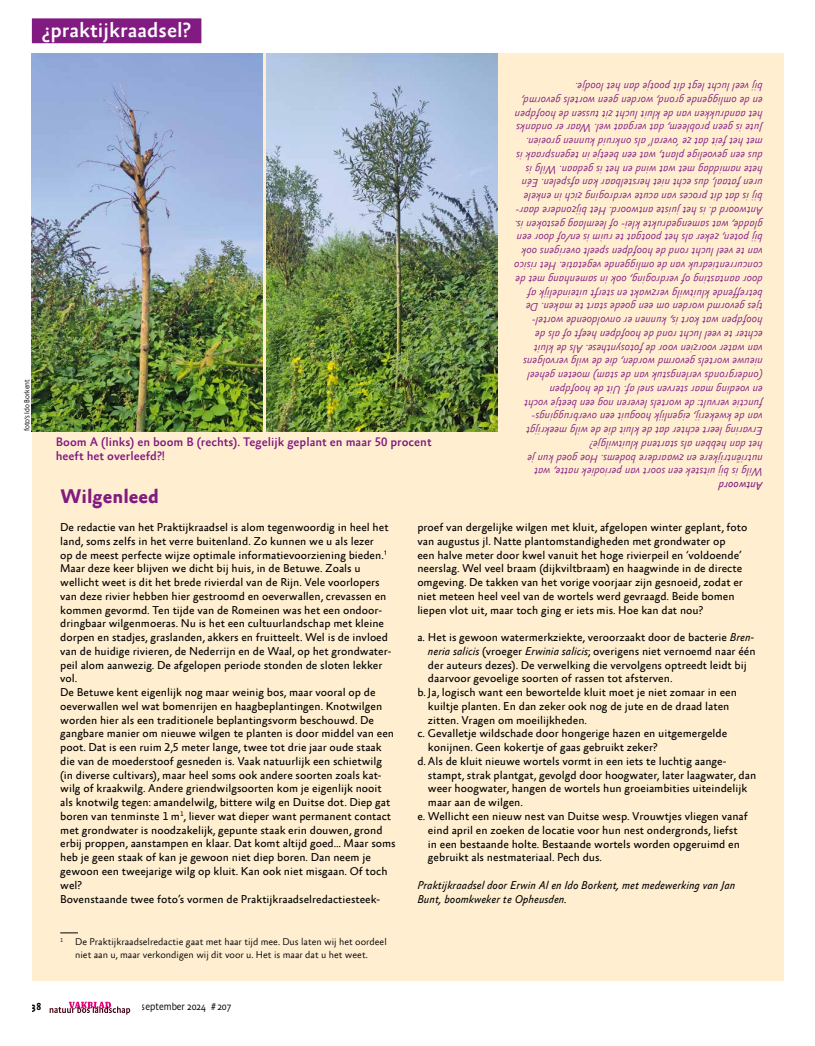
<style>
.page{position:relative;width:815px;height:1046px;background:#fff}
.page>*{position:absolute;margin:0;border:0;box-sizing:border-box;transform-origin:0 0}
.t1{font:500 21px "Absara Sans Offc Pro";color:#fff}
.t2{font:700 20px "Absara Sans Offc Pro";color:#821b81}
.t3{font:500 12.5px/13.1px "Absara Sans Offc Pro";color:#821b81}
.t4{font:11.5px/13.8px "Absara Sans Offc Pro";color:#000}
.t5{font:italic 300 11.5px/13.8px "Absara Sans Offc Pro";color:#821b81}
.t6{font:italic 11.5px/13.8px "Absara Sans Offc Pro";color:#000}
.t7{font:italic 11.5px "Absara Sans Offc Pro";color:#821b81}
.t8{font:300 10.38px "Absara Sans Headline Pro";color:#000}
.t9{font:500 10.38px "Absara Sans Headline Pro";color:#000}
.t10{font:300 10px/12.5px "Absara Sans Offc Pro";color:#000;text-align:center}
.t11{font:300 7.5px "Absara Sans Headline Pro";color:#000}
.s1{font-style:italic}
</style>
<div class="page">
<div style="left:32px;top:53px;width:751px;height:927px;background:#ffefd0"></div>
<div style="left:32px;top:18px;width:169px;height:25px;background:#821b81"></div>
<svg style="left:60px;top:932px;width:18px;height:1px"></svg>
<img style="left:32px;top:53px;width:231px;height:378px">
<img style="left:267px;top:53px;width:231px;height:378px">
<svg style="left:50px;top:1001px;width:80px;height:13px"></svg>
<h1 class="t1" style="left:42px;top:18px;width:150px">¿praktijkraadsel?</h1>
<p class="t11" style="left:22px;top:431px;width:53px;rotate:-90deg">foto’s Ido Borkent</p>
<p class="t3" style="left:56px;top:436px;width:377px">Boom A (links) en boom B (rechts). Tegelijk geplant en maar 50 procent heeft het overleefd?!</p>
<p class="t5" style="left:763px;top:478px;width:250px;rotate:-180deg">Wilg is bij uitstek een soort van periodiek natte, wat nutriëntrijkere en zwaardere bodems. Hoe goed kun je het dan hebben als startend kluitwilgje?<br>Ervaring leert echter dat de kluit die de wilg meekrijgt van de kwekerij, eigenlijk hooguit een overbruggings&shy;functie vervult: de wortels leveren nog een beetje vocht en voeding maar sterven snel af. Uit de hoofdpen (ondergronds verlengstuk van de stam) moeten geheel nieuwe wortels gevormd worden, die de wilg vervolgens van water voorzien voor de fotosynthese. Als de kluit echter te veel lucht rond de hoofdpen heeft of als de hoofdpen wat kort is, kunnen er onvoldoende wortel&shy;tjes gevormd worden om een goede start te maken. De betreffende kluitwilg verzwakt en sterft uiteindelijk af door aantasting of verdroging, ook in samenhang met de concurrentiedruk van de omliggende vegetatie. Het risico van te veel lucht rond de hoofdpen speelt overigens ook bij poten, zeker als het pootgat te ruim is en/of door een gladde, wat samengedrukte klei- of leemlaag gestoken is.<br>Antwoord d. is het juiste antwoord. Het bijzondere daar&shy;bij is dat dit proces van acute verdroging zich in enkele uren fataal, dus echt niet herstelbaar kan afspelen. Eén hete namiddag met wat wind en het is gedaan. Wilg is dus een gevoelige plant, wat een beetje in tegenspraak is met het feit dat ze ‘overal’ als onkruid kunnen groeien.<br>Jute is geen probleem, dat vergaat wel. Waar er ondanks het aandrukken van de kluit lucht zit tussen de hoofdpen en de omliggende grond, worden geen wortels gevormd, bij veel lucht legt dit pootje dan het loodje.</p>
<h2 class="t2" style="left:60px;top:485px;width:100px">Wilgenleed</h2>
<p class="t4" style="left:60px;top:521px;width:337px">De redactie van het Praktijkraadsel is alom tegenwoordig in heel het land, soms zelfs in het verre buitenland. Zo kunnen we u als lezer<br>op de meest perfecte wijze optimale informatievoorziening bieden.<sup>1<br></sup>Maar deze keer blijven we dicht bij huis, in de Betuwe. Zoals u wellicht weet is dit het brede rivierdal van de Rijn. Vele voorlopers van deze rivier hebben hier gestroomd en oeverwallen, crevassen en kommen gevormd. Ten tijde van de Romeinen was het een ondoor&shy;dringbaar wilgenmoeras. Nu is het een cultuurlandschap met kleine dorpen en stadjes, graslanden, akkers en fruitteelt. Wel is de invloed van de huidige rivieren, de Nederrijn en de Waal, op het grondwater&shy;peil alom aanwezig. De afgelopen periode stonden de sloten lekker vol.<br>De Betuwe kent eigenlijk nog maar weinig bos, maar vooral op de oeverwallen wel wat bomenrijen en haagbeplantingen. Knotwilgen worden hier als een traditionele beplantingsvorm beschouwd. De gangbare manier om nieuwe wilgen te planten is door middel van een poot. Dat is een ruim 2,5 meter lange, twee tot drie jaar oude staak die van de moederstoof gesneden is. Vaak natuurlijk een schietwilg (in diverse cultivars), maar heel soms ook andere soorten zoals kat&shy;wilg of kraakwilg. Andere griendwilgsoorten kom je eigenlijk nooit als knotwilg tegen: amandelwilg, bittere wilg en Duitse dot. Diep gat boren van tenminste 1 m<sup>1</sup>, liever wat dieper want permanent contact met grondwater is noodzakelijk, gepunte staak erin douwen, grond erbij proppen, aanstampen en klaar. Dat komt altijd goed… Maar soms heb je geen staak of kan je gewoon niet diep boren. Dan neem je gewoon een tweejarige wilg op kluit. Kan ook niet misgaan. Of toch wel?<br>Bovenstaande twee foto’s vormen de Praktijkraadselredactiesteek-</p>
<p class="t10" style="left:60px;top:936px;width:328px"><sup>1</sup> De Praktijkraadselredactie gaat met haar tijd mee. Dus laten wij het oordeel niet aan u, maar verkondigen wij dit voor u. Het is maar dat u het weet.</p>
<p class="t7" style="left:763px;top:492px;width:46px;rotate:-180deg">Antwoord</p>
<p class="t4" style="left:417px;top:521px;width:332px">proef van dergelijke wilgen met kluit, afgelopen winter geplant, foto van augustus jl. Natte plantomstandigheden met grondwater op<br>een halve meter door kwel vanuit het hoge rivierpeil en ‘voldoende’ neerslag. Wel veel braam (dijkviltbraam) en haagwinde in de directe omgeving. De takken van het vorige voorjaar zijn gesnoeid, zodat er niet meteen heel veel van de wortels werd gevraagd. Beide bomen liepen vlot uit, maar toch ging er iets mis. Hoe kan dat nou?</p>
<p class="t4" style="left:417px;top:631px;width:339px">a. Het is gewoon watermerkziekte, veroorzaakt door de bacterie <span class="s1">Bren-</span></p>
<p class="t4" style="left:428px;top:644px;width:329px"><span class="s1">neria salicis</span> (vroeger <span class="s1">Erwinia salicis</span>; overigens niet vernoemd naar één</p>
<p class="t4" style="left:428px;top:658px;width:320px">der auteurs dezes). De verwelking die vervolgens optreedt leidt bij</p>
<p class="t4" style="left:428px;top:672px;width:246px">daarvoor gevoelige soorten of rassen tot afsterven.</p>
<p class="t4" style="left:417px;top:686px;width:321px">b. Ja, logisch want een bewortelde kluit moet je niet zomaar in een</p>
<p class="t4" style="left:428px;top:699px;width:303px">kuiltje planten. En dan zeker ook nog de jute en de draad laten</p>
<p class="t4" style="left:428px;top:713px;width:160px">zitten. Vragen om moeilijkheden.</p>
<p class="t4" style="left:417px;top:727px;width:311px">c. Gevalletje wildschade door hongerige hazen en uitgemergelde</p>
<p class="t4" style="left:428px;top:741px;width:231px">konijnen. Geen kokertje of gaas gebruikt zeker?</p>
<p class="t4" style="left:417px;top:754px;width:311px">d. Als de kluit nieuwe wortels vormt in een iets te luchtig aange-</p>
<p class="t4" style="left:428px;top:768px;width:330px">stampt, strak plantgat, gevolgd door hoogwater, later laagwater, dan</p>
<p class="t4" style="left:428px;top:782px;width:321px">weer hoogwater, hangen de wortels hun groeiambities uiteindelijk</p>
<p class="t4" style="left:428px;top:796px;width:96px">maar aan de wilgen.</p>
<p class="t4" style="left:417px;top:809px;width:332px">e. Wellicht een nieuw nest van Duitse wesp. Vrouwtjes vliegen vanaf</p>
<p class="t4" style="left:428px;top:823px;width:311px">eind april en zoeken de locatie voor hun nest ondergronds, liefst</p>
<p class="t4" style="left:428px;top:837px;width:313px">in een bestaande holte. Bestaande wortels worden opgeruimd en</p>
<p class="t4" style="left:428px;top:851px;width:175px">gebruikt als nestmateriaal. Pech dus.</p>
<p class="t6" style="left:417px;top:878px;width:320px">Praktijkraadsel door Erwin Al en Ido Borkent, met medewerking van Jan<br>Bunt, boomkweker te Opheusden.</p>
<p class="t9" style="left:32px;top:999px;width:11px">38</p>
<p class="t8" style="left:142px;top:999px;width:91px">september 2024 # 207</p>
</div>
